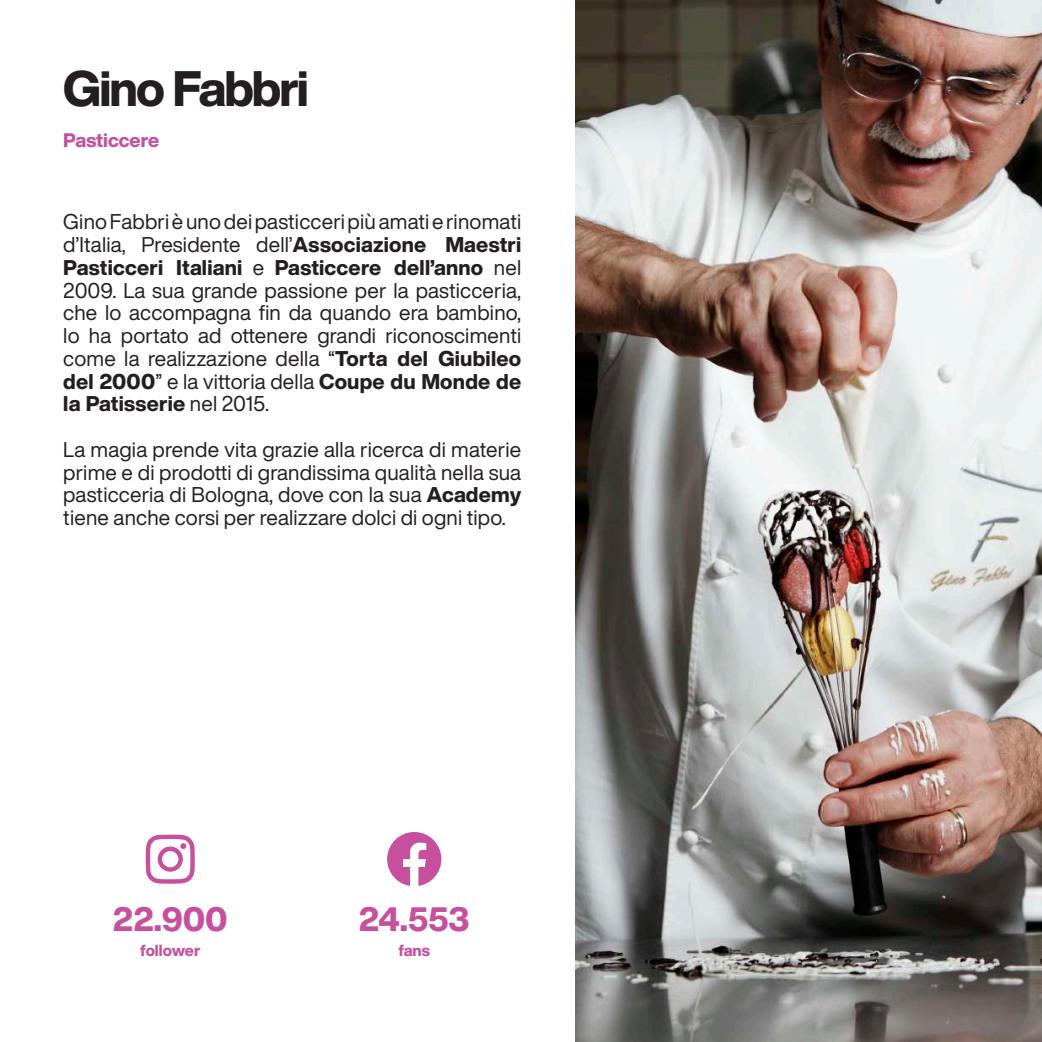
<style>
.page{position:relative;width:1042px;height:1042px;background:#fff}
.page>*{position:absolute;margin:0;border:0;box-sizing:border-box;transform-origin:0 0}
.t1{font:800 49px "Helvetica Now Display";letter-spacing:-.04em;color:#231f20}
.t2{font:800 33.25px "Helvetica Now Display";letter-spacing:-.005em;color:#c7509e}
.t3{font:21px/22.8px "Helvetica Now Display";letter-spacing:.01em;color:#231f20;text-align:justify}
.t4{font:800 19.25px "Helvetica Now Display";color:#c7509e}
.t5{font:800 15.75px "Helvetica Now Display";color:#c7509e}
.s1{font-weight:800}
</style>
<div class="page">
<img style="left:576px;top:0;width:466px;height:1042px">
<h1 class="t1" style="left:63px;top:54px;width:247px">Gino Fabbri</h1>
<p class="t4" style="left:63px;top:127px;width:98px">Pasticcere</p>
<p class="t3" style="left:63px;top:210px;width:459px">Gino Fabbri è uno dei pasticceri più amati e rinomati d’Italia, Presidente dell’<span class="s1">Associazione Maestri Pasticceri Italiani</span> e <span class="s1">Pasticcere dell’anno</span> nel 2009. La sua grande passione per la pasticceria, che lo accompagna fin da quando era bambino, lo ha portato ad ottenere grandi riconoscimenti come la realizzazione della “<span class="s1">Torta del Giubileo del 2000</span>” e la vittoria della <span class="s1">Coupe du Monde de la Patisserie</span> nel 2015.</p>
<p class="t3" style="left:63px;top:438px;width:459px">La magia prende vita grazie alla ricerca di materie prime e di prodotti di grandissima qualità nella sua pasticceria di Bologna, dove con la sua <span class="s1">Academy </span>tiene anche corsi per realizzare dolci di ogni tipo.</p>
<h2 class="t2" style="left:113px;top:895px;width:116px">22.900</h2>
<h2 class="t2" style="left:359px;top:895px;width:112px">24.553</h2>
<p class="t5" style="left:140px;top:940px;width:62px">follower</p>
<p class="t5" style="left:398px;top:940px;width:33px">fans</p>
</div>
